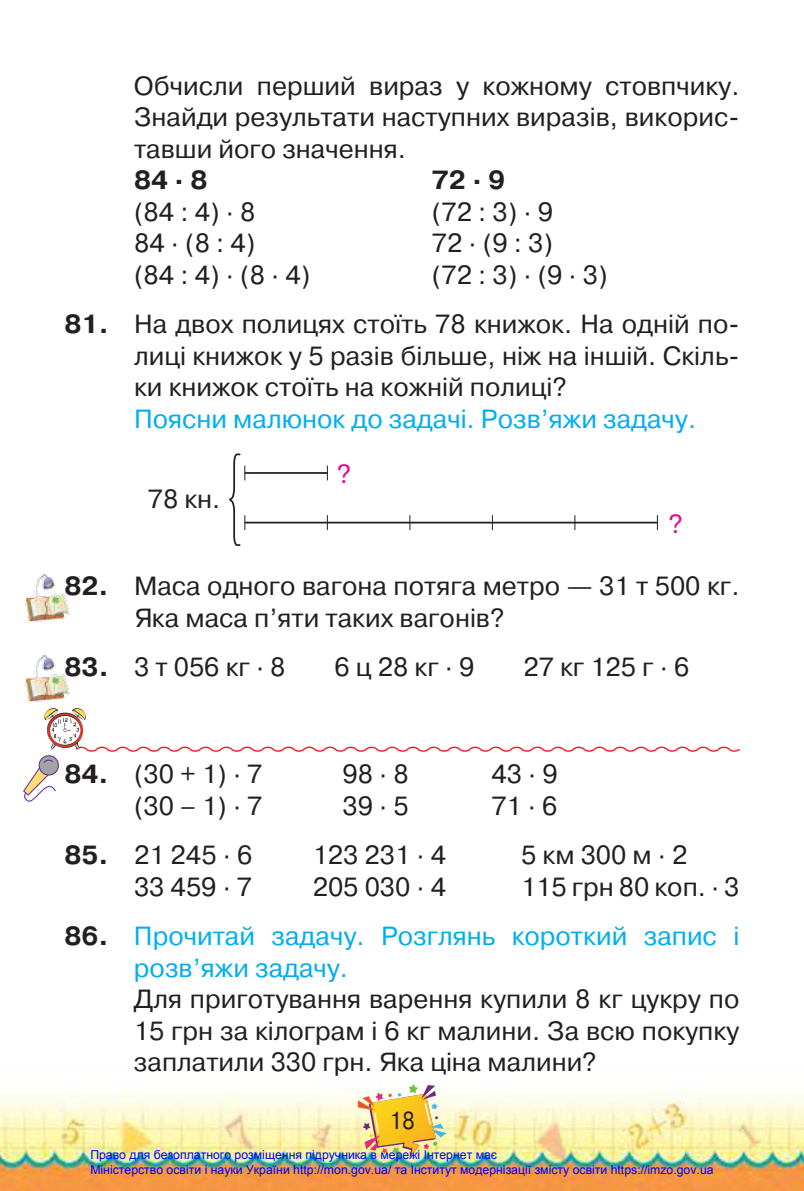
<style>
.page{position:relative;width:804px;height:1191px;background:#fff}
.page>*{position:absolute;margin:0;border:0;box-sizing:border-box;transform-origin:0 0}
.t1{font:26.25px/31.5px "Pragmatica C";color:#231f20;text-align:justify}
.t2{font:26.25px/31.5px "Pragmatica C";color:#00aeef}
.t3{font:26.25px "Pragmatica C";letter-spacing:.115em;color:#231f20}
.t4{font:700 26.25px "Pragmatica C";color:#231f20}
.t5{font:26.25px "Pragmatica C";color:#ec008c}
.t6{font:24.5px "Pragmatica C";color:#231f20;scale:.9 1}
.t7{font:12.25px/14.7px "Arial";color:#00f}
.s1{font-weight:700}
.s2{font-weight:700;color:#231f20}
</style>
<div class="page">
<img style="left:0;top:465px;width:804px;height:726px">
<img style="left:358px;top:1084px;width:88px;height:73px">
<hr style="left:245px;top:522px;width:412px;height:1px;background:#231f20">
<hr style="left:245px;top:472px;width:82px;height:2px;background:#231f20">
<svg style="left:327px;top:515px;width:1px;height:15px"></svg>
<svg style="left:327px;top:465px;width:1px;height:15px"></svg>
<svg style="left:409px;top:515px;width:1px;height:15px"></svg>
<svg style="left:492px;top:515px;width:1px;height:15px"></svg>
<svg style="left:574px;top:515px;width:1px;height:15px"></svg>
<svg style="left:657px;top:515px;width:1px;height:15px"></svg>
<svg style="left:228px;top:453px;width:17px;height:94px"></svg>
<img style="left:22px;top:573px;width:50px;height:51px">
<img style="left:22px;top:654px;width:50px;height:51px">
<svg style="left:23px;top:708px;width:718px;height:93px"></svg>
<p class="t1" style="left:134px;top:70px;width:607px">Обчисли перший вираз у кожному стовпчику.<br>Знайди результати наступних виразів, викорис&shy;тавши його значення.</p>
<p class="t4" style="left:134px;top:166px;width:75px">84 · 8</p>
<p class="t4" style="left:432px;top:166px;width:75px">72 · 9</p>
<p class="t1" style="left:134px;top:196px;width:123px">(84:4)·8</p>
<p class="t1" style="left:432px;top:196px;width:123px">(72:3)·9</p>
<p class="t1" style="left:134px;top:228px;width:123px">84·(8:4)</p>
<p class="t1" style="left:432px;top:228px;width:123px">72·(9:3)</p>
<p class="t1" style="left:134px;top:259px;width:178px">(84:4)·(8·4)</p>
<p class="t1" style="left:432px;top:259px;width:177px">(72:3)·(9·3)</p>
<p class="t1" style="left:134px;top:309px;width:607px;text-indent:-69px"><span class="s1">81.</span> На двох полицях стоїть 78 книжок. На одній по&shy;лиці книжок у 5 разів більше, ніж на іншій. Скіль&shy;ки книжок стоїть на кожній полиці?</p>
<p class="t2" style="left:134px;top:403px;width:563px">Поясни малюнок до задачі. Розв’яжи задачу.</p>
<p class="t1" style="left:148px;top:483px;width:74px">78 кн.</p>
<p class="t5" style="left:337px;top:460px;width:16px">?</p>
<p class="t5" style="left:668px;top:509px;width:16px">?</p>
<p class="t1" style="left:134px;top:571px;width:607px;text-indent:-69px"><span class="s1">82.</span> Маса одного вагона потяга метро — 31 т 500 кг.<br>Яка маса п’яти таких вагонів?</p>
<p class="t3" style="left:65px;top:653px;width:222px"><span class="s1">83.</span> 3т056кг·8</p>
<p class="t1" style="left:334px;top:652px;width:141px">6ц28кг·9</p>
<p class="t1" style="left:523px;top:652px;width:167px">27кг125г·6</p>
<p class="t1" style="left:64px;top:759px;width:199px"><span class="s1">84.</span> (30 + 1) · 7</p>
<p class="t1" style="left:342px;top:759px;width:68px">98·8</p>
<p class="t1" style="left:491px;top:759px;width:68px">43·9</p>
<p class="t1" style="left:134px;top:790px;width:130px">(30–1)·7</p>
<p class="t1" style="left:342px;top:790px;width:68px">39·5</p>
<p class="t1" style="left:491px;top:790px;width:68px">71·6</p>
<p class="t1" style="left:64px;top:840px;width:189px"><span class="s1">85.</span> 21 245 · 6</p>
<p class="t1" style="left:313px;top:840px;width:135px">123 231 · 4</p>
<p class="t3" style="left:521px;top:841px;width:168px">5км300м·2</p>
<p class="t1" style="left:134px;top:871px;width:120px">33 459 · 7</p>
<p class="t1" style="left:313px;top:871px;width:135px">205 030 · 4</p>
<p class="t1" style="left:521px;top:871px;width:220px">115 грн 80 коп. · 3</p>
<p class="t2" style="left:134px;top:920px;width:607px;text-indent:-69px"><span class="s2">86.</span> Прочитай задачу. Розглянь короткий запис і розв’яжи задачу.</p>
<p class="t1" style="left:134px;top:983px;width:607px">Для приготування варення купили 8 кг цукру по 15 грн за кілограм і 6 кг малини. За всю покупку заплатили 330 грн. Яка ціна малини?</p>
<p class="t6" style="left:389px;top:1107px;width:30px">18</p>
<p class="t7" style="left:90px;top:1147px;width:624px">Право для безоплатного розміщення підручника в мережі Інтернет має<br>Міністерство освіти і науки України http://mon.gov.ua/ та Інститут модернізації змісту освіти https://imzo.gov.ua</p>
</div>
